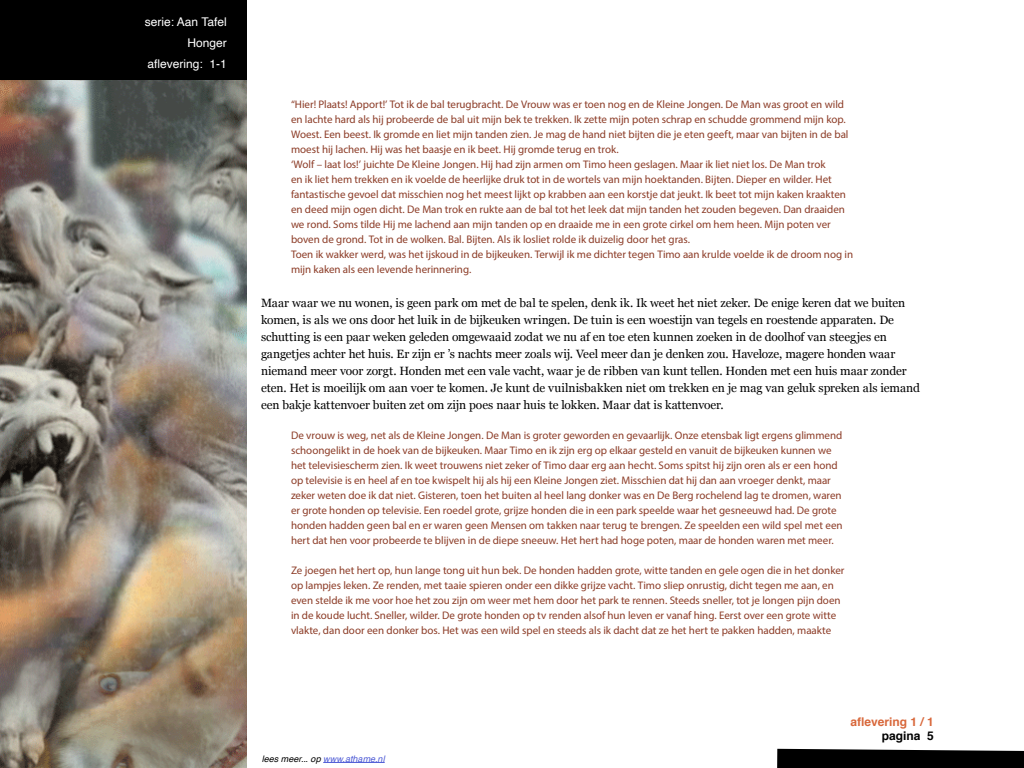
<style>
.page{position:relative;width:1024px;height:768px;background:#fff}
.page>*{position:absolute;margin:0;border:0;box-sizing:border-box;transform-origin:0 0}
.t1{font:12px/17px "Georgia";letter-spacing:-.01em;color:#000}
.t2{font:12px/21px "Helvetica";color:#fff;text-align:right}
.t3{font:700 12px "Helvetica";color:#d8673a}
.t4{font:700 12px "Helvetica";color:#000}
.t5{font:11px/15px "Myriad Pro";color:#8c3c27}
.t6{font:italic 9px "Helvetica";letter-spacing:.005em;color:#000}
.s1{color:#4f5cd6}
</style>
<div class="page">
<svg style="left:777px;top:749px;width:247px;height:19px;background:#0c0c0c"></svg>
<hr style="left:323px;top:762px;width:62px;height:1px;background:#4f5cd6">
<img style="left:0;top:80px;width:247px;height:688px">
<div style="left:0;top:0;width:247px;height:80px;background:#000"></div>
<p class="t2" style="left:145px;top:12px;width:83px">serie: Aan Tafel<br>Honger aflevering: 1-1</p>
<p class="t2" style="left:145px;top:12px;width:28px">boek</p>
<p class="t2" style="left:158px;top:54px;width:57px">aflevering:</p>
<p class="t5" style="left:291px;top:97px;width:564px">“Hier! Plaats! Apport!’ Tot ik de bal terugbracht. De Vrouw was er toen nog en de Kleine Jongen. De Man was groot en wild en lachte hard als hij probeerde de bal uit mijn bek te trekken. Ik zette mijn poten schrap en schudde grommend mijn kop.<br>Woest. Een beest. Ik gromde en liet mijn tanden zien. Je mag de hand niet bijten die je eten geeft, maar van bijten in de bal moest hij lachen. Hij was het baasje en ik beet. Hij gromde terug en trok.<br>‘Wolf – laat los!’ juichte De Kleine Jongen. Hij had zijn armen om Timo heen geslagen. Maar ik liet niet los. De Man trok<br>en ik liet hem trekken en ik voelde de heerlijke druk tot in de wortels van mijn hoektanden. Bijten. Dieper en wilder. Het fantastische gevoel dat misschien nog het meest lijkt op krabben aan een korstje dat jeukt. Ik beet tot mijn kaken kraakten en deed mijn ogen dicht. De Man trok en rukte aan de bal tot het leek dat mijn tanden het zouden begeven. Dan draaiden we rond. Soms tilde Hij me lachend aan mijn tanden op en draaide me in een grote cirkel om hem heen. Mijn poten ver boven de grond. Tot in de wolken. Bal. Bijten. Als ik losliet rolde ik duizelig door het gras.<br>Toen ik wakker werd, was het ijskoud in de bijkeuken. Terwijl ik me dichter tegen Timo aan krulde voelde ik de droom nog in mijn kaken als een levende herinnering.</p>
<p class="t1" style="left:261px;top:294px;width:660px">Maar waar we nu wonen, is geen park om met de bal te spelen, denk ik. Ik weet het niet zeker. De enige keren dat we buiten komen, is als we ons door het luik in de bijkeuken wringen. De tuin is een woestijn van tegels en roestende apparaten. De schutting is een paar weken geleden omgewaaid zodat we nu af en toe eten kunnen zoeken in de doolhof van steegjes en gangetjes achter het huis. Er zijn er ’s nachts meer zoals wij. Veel meer dan je denken zou. Haveloze, magere honden waar niemand meer voor zorgt. Honden met een vale vacht, waar je de ribben van kunt tellen. Honden met een huis maar zonder eten. Het is moeilijk om aan voer te komen. Je kunt de vuilnisbakken niet om trekken en je mag van geluk spreken als iemand een bakje kattenvoer buiten zet om zijn poes naar huis te lokken. Maar dat is kattenvoer.</p>
<p class="t5" style="left:291px;top:428px;width:553px">De vrouw is weg, net als de Kleine Jongen. De Man is groter geworden en gevaarlijk. Onze etensbak ligt ergens glimmend schoongelikt in de hoek van de bijkeuken. Maar Timo en ik zijn erg op elkaar gesteld en vanuit de bijkeuken kunnen we het televisiescherm zien. Ik weet trouwens niet zeker of Timo daar erg aan hecht. Soms spitst hij zijn oren als er een hond op televisie is en heel af en toe kwispelt hij als hij een Kleine Jongen ziet. Misschien dat hij dan aan vroeger denkt, maar zeker weten doe ik dat niet. Gisteren, toen het buiten al heel lang donker was en De Berg rochelend lag te dromen, waren er grote honden op televisie. Een roedel grote, grijze honden die in een park speelde waar het gesneeuwd had. De grote honden hadden geen bal en er waren geen Mensen om takken naar terug te brengen. Ze speelden een wild spel met een hert dat hen voor probeerde te blijven in de diepe sneeuw. Het hert had hoge poten, maar de honden waren met meer.</p>
<p class="t5" style="left:291px;top:563px;width:555px">Ze joegen het hert op, hun lange tong uit hun bek. De honden hadden grote, witte tanden en gele ogen die in het donker op lampjes leken. Ze renden, met taaie spieren onder een dikke grijze vacht. Timo sliep onrustig, dicht tegen me aan, en even stelde ik me voor hoe het zou zijn om weer met hem door het park te rennen. Steeds sneller, tot je longen pijn doen in de koude lucht. Sneller, wilder. De grote honden op tv renden alsof hun leven er vanaf hing. Eerst over een grote witte vlakte, dan door een donker bos. Het was een wild spel en steeds als ik dacht dat ze het hert te pakken hadden, maakte</p>
<p class="t6" style="left:262px;top:752px;width:124px">lees meer... op <span class="s1">www.athame.nl</span></p>
<p class="t3" style="left:851px;top:712px;width:85px">aflevering 1 / 1</p>
<p class="t4" style="left:882px;top:726px;width:54px">pagina 5</p>
</div>
